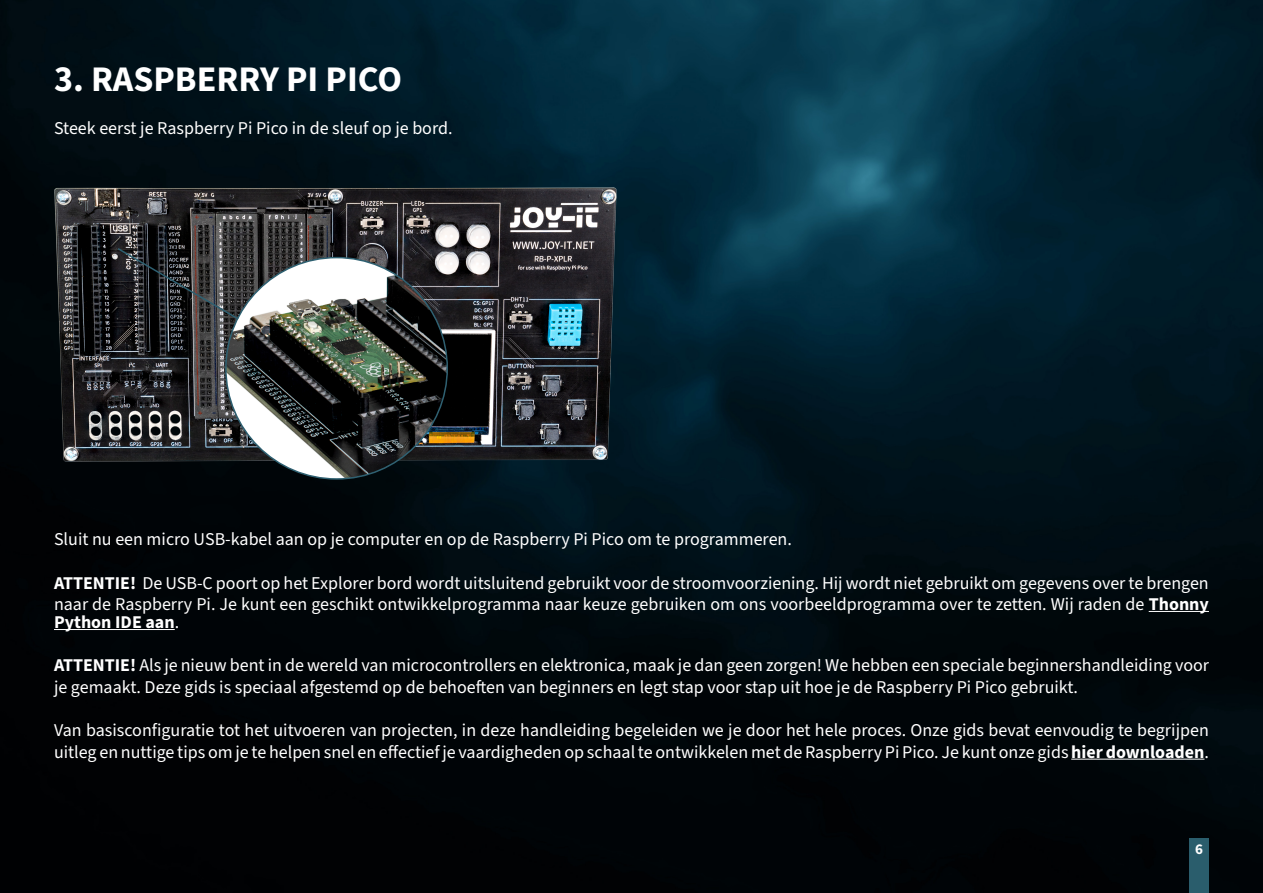
<style>
.page{position:relative;width:1263px;height:893px;background:#fff}
.page>*{position:absolute;margin:0;border:0;box-sizing:border-box;transform-origin:0 0}
.Pa1{font:700 36px "Source Sans 3";color:#fff}
.Default{font:18px/21.6px "Source Sans 3";color:#fff}
.Default-2{font:700 18px "Source Sans 3";color:#fff}
.t1{font:700 15px "Source Sans 3";color:#fff}
.s1{font-weight:700}
.s2{font-weight:400}
</style>
<div class="page">
<img style="left:0;top:0;width:1263px;height:893px">
<hr style="left:1149px;top:611px;width:60px;height:1px;background:#fff">
<hr style="left:54px;top:629px;width:121px;height:1px;background:#fff">
<hr style="left:1071px;top:759px;width:133px;height:1px;background:#fff">
<img style="left:54px;top:187px;width:562px;height:275px">
<img style="left:226px;top:258px;width:221px;height:221px;border-radius:111px">
<svg style="left:116px;top:247px;width:124px;height:74px;background:#313235"></svg>
<div style="left:1189px;top:839px;width:20px;height:54px;background:#2a5d6c"></div>
<p class="Pa1" style="left:54px;top:55px;width:350px">3. RASPBERRY PI PICO</p>
<p class="Default" style="left:54px;top:117px;width:400px">Steek eerst je Raspberry Pi Pico in de sleuf op je bord.</p>
<p class="Default" style="left:54px;top:528px;width:739px">Sluit nu een micro USB-kabel aan op je computer en op de Raspberry Pi Pico om te programmeren.</p>
<p class="Default" style="left:54px;top:572px;width:1156px"><span class="s1">ATTENTIE!</span> De USB-C poort op het Explorer bord wordt uitsluitend gebruikt voor de stroomvoorziening. Hij wordt niet gebruikt om gegevens over te brengen naar de Raspberry Pi. Je kunt een geschikt ontwikkelprogramma naar keuze gebruiken om ons voorbeeldprogramma over te zetten. Wij raden de <span class="s1">Thonny</span></p>
<p class="Default-2" style="left:54px;top:610px;width:127px">Python IDE aan<span class="s2">.</span></p>
<p class="Default" style="left:54px;top:655px;width:1156px"><span class="s1">ATTENTIE!</span> Als je nieuw bent in de wereld van microcontrollers en elektronica, maak je dan geen zorgen! We hebben een speciale beginnershandleiding voor je gemaakt. Deze gids is speciaal afgestemd op de behoeften van beginners en legt stap voor stap uit hoe je de Raspberry Pi Pico gebruikt.</p>
<p class="Default" style="left:54px;top:719px;width:1156px">Van basisconfiguratie tot het uitvoeren van projecten, in deze handleiding begeleiden we je door het hele proces. Onze gids bevat eenvoudig te begrijpen uitleg en nuttige tips om je te helpen snel en effectief je vaardigheden op schaal te ontwikkelen met de Raspberry Pi Pico. Je kunt onze gids <span class="s1">hier downloaden</span>.</p>
<p class="t1" style="left:1195px;top:839px;width:9px">6</p>
</div>
